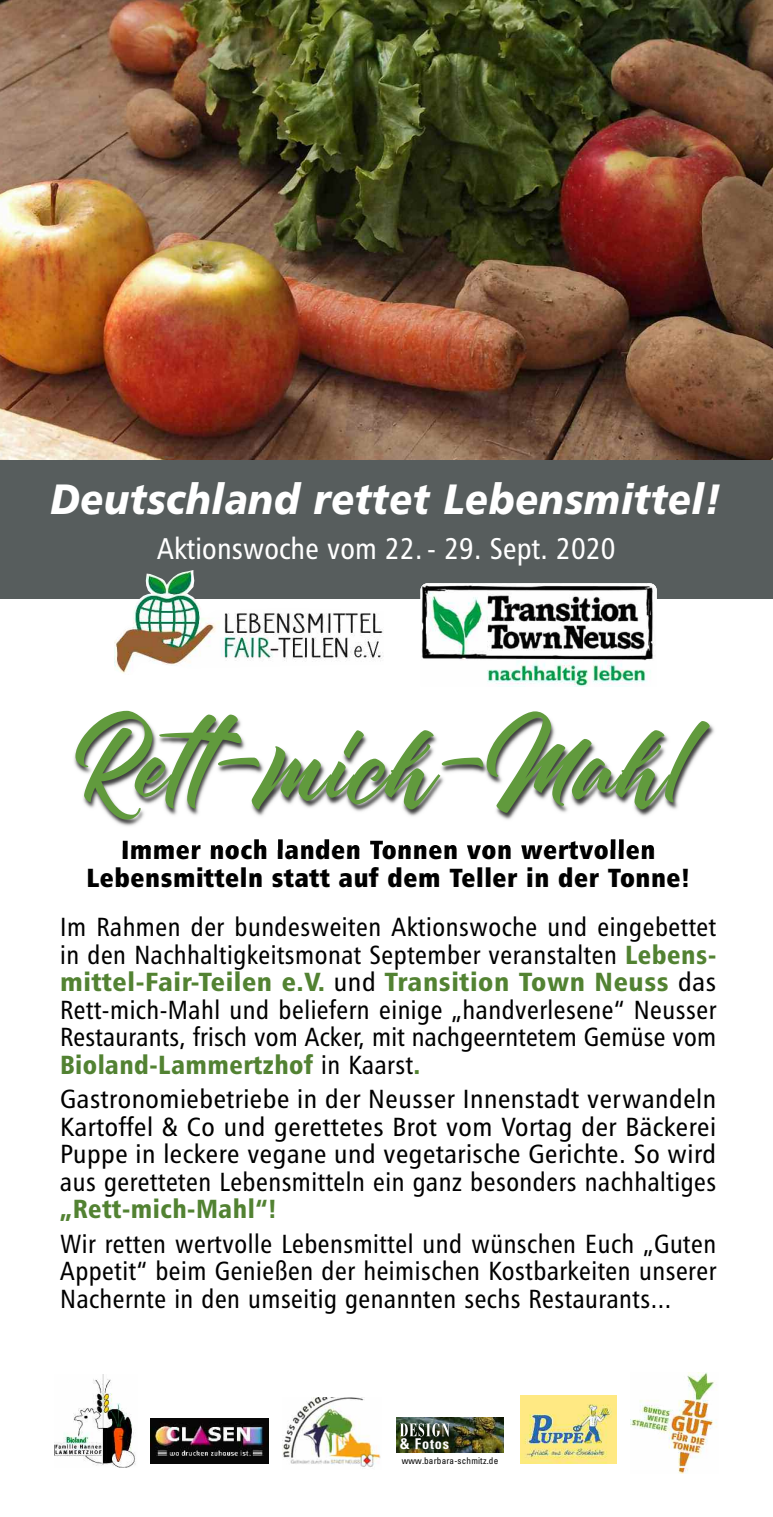
<style>
.page{position:relative;width:773px;height:1517px;background:#fff}
.page>*{position:absolute;margin:0;border:0;box-sizing:border-box;transform-origin:0 0}
.t1{font:117.5px "Julietta";letter-spacing:.01em;color:#619a3d}
.t2{font:42.5px "Humanist 777 BT Black Italic B";letter-spacing:.005em;color:#fff;scale:.9 1}
.t3{font:30px "Humanist 777 BT Roman Condensed B";letter-spacing:.005em;color:#fff}
.t4{font:26.25px/27.5px "Humanist 777 BT Roman Condensed B";letter-spacing:.02em;color:#000}
.t5{font:26.25px/27.5px "Humanist 777 BT Roman Condensed B";letter-spacing:.02em;color:#000;text-align:justify;scale:1.05 1}
.t6{font:26.25px/28.2px "Humanist 777 BT Extra Black Cond B";letter-spacing:.02em;color:#000;text-align:center}
.t7{font:26.25px "Humanist 777 BT Black Condensed B";letter-spacing:.02em;color:#528232;scale:1.06 1}
.t8{font:26.25px "Humanist 777 BT Black Condensed B";letter-spacing:.02em;color:#528232}
.t9{font:700 condensed 14.75px "Univers";letter-spacing:.06em;color:#fff;scale:.96 1}
.t10{font:condensed 9.25px "Univers";letter-spacing:.02em;color:#000}
.s1{font-family:"Humanist 777 BT Black Condensed B";color:#528232}
.s2{font-family:"Humanist 777 BT Roman Condensed B";color:#000}
</style>
<div class="page">
<img style="left:0;top:0;width:772px;height:460px">
<img style="left:54px;top:1374px;width:82px;height:93px">
<img style="left:520px;top:1395px;width:96px;height:68px">
<img style="left:630px;top:1372px;width:87px;height:101px">
<img style="left:151px;top:1418px;width:117px;height:45px">
<div style="left:0;top:460px;width:772px;height:139px;background:#575d5d"></div>
<img style="left:468px;top:1417px;width:36px;height:35px">
<img style="left:396px;top:1452px;width:72px;height:1px">
<img style="left:396px;top:1417px;width:72px;height:35px">
<svg style="left:400px;top:1423px;width:49px;height:13px"></svg>
<img style="left:283px;top:1397px;width:98px;height:70px">
<img style="left:420px;top:583px;width:236px;height:104px">
<img style="left:115px;top:570px;width:268px;height:104px">
<img style="left:74px;top:712px;width:640px;height:137px">
<img style="left:123px;top:839px;width:236px;height:10px">
<h2 class="t2" style="left:51px;top:482px;width:746px">Deutschland rettet Lebensmittel!</h2>
<p class="t3" style="left:157px;top:536px;width:460px">Aktionswoche vom 22. - 29. Sept. 2020</p>
<h1 class="t1" style="left:84px;top:707px;width:607px">Rett-mich-Mahl</h1>
<p class="t6" style="left:87px;top:838px;width:604px">Immer noch landen Tonnen von wertvollen<br>Lebensmitteln statt auf dem Teller in der Tonne!</p>
<p class="t4" style="left:60px;top:915px;width:657px">Im Rahmen der bundesweiten Aktionswoche und eingebettet in den Nachhaltigkeitsmonat September veranstalten <span class="s1">Lebens-</span></p>
<p class="t7" style="left:60px;top:971px;width:620px">mittel-Fair-Teilen e.V. <span class="s2">und</span> Transition Town Neuss <span class="s2">das</span></p>
<p class="t4" style="left:60px;top:998px;width:657px">Rett-mich-Mahl und beliefern einige „handverlesene“ Neusser<br>Restaurants, frisch vom Acker, mit nachgeerntetem Gemüse vom</p>
<p class="t8" style="left:60px;top:1054px;width:362px">Bioland-Lammertzhof <span class="s2">in Kaarst</span>.</p>
<p class="t5" style="left:60px;top:1087px;width:626px">Gastronomiebetriebe in der Neusser Innenstadt verwandeln Kartoffel &amp; Co und gerettetes Brot vom Vortag der Bäckerei Puppe in leckere vegane und vegetarische Gerichte. So wird aus geretteten Lebensmitteln ein ganz besonders nachhaltiges</p>
<p class="t8" style="left:60px;top:1198px;width:218px">„Rett-mich-Mahl“!</p>
<p class="t4" style="left:60px;top:1232px;width:657px;text-align:justify">Wir retten wertvolle Lebensmittel und wünschen Euch „Guten Appetit“ beim Genießen der heimischen Kostbarkeiten unserer Nachernte in den umseitig genannten sechs Restaurants...</p>
<p class="t9" style="left:400px;top:1438px;width:53px">&amp; Fotos</p>
<p class="t10" style="left:401px;top:1457px;width:98px">www.barbara-schmitz.de</p>
</div>
